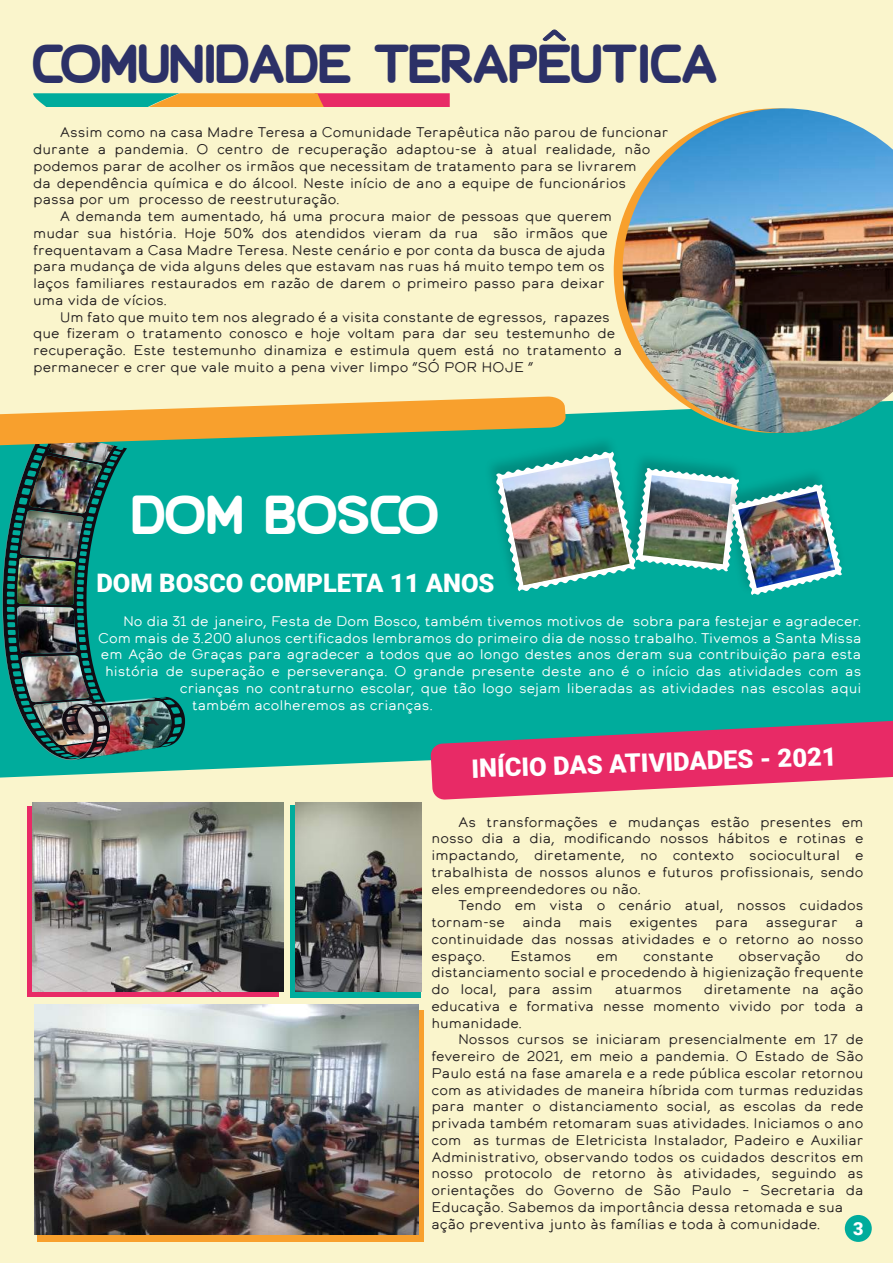
<style>
.page{position:relative;width:893px;height:1263px;background:#faf5cc}
.page>*{position:absolute;margin:0;border:0;box-sizing:border-box;transform-origin:0 0}
.t1{font:900 43.05px "Autocrat";color:#2c3167}
.t2{font:900 43.05px "Autocrat";color:#fff}
.t3{font:900 25.5px "Roboto";color:#fff}
.t4{font:900 18px "Roboto";color:#fff}
.t5{font:13.95px/16.8px "Calder LC";color:#231f20;text-align:justify}
.t6{font:13.95px "Calder LC";color:#fff}
</style>
<div class="page">
<svg style="left:33px;top:93px;width:417px;height:13px;background:#a98264"></svg>
<svg style="left:542px;top:29px;width:24px;height:12px"></svg>
<div style="left:845px;top:1215px;width:27px;height:27px;background:#00ac9c;border-radius:50%"></div>
<svg style="left:0;top:396px;width:893px;height:404px;background:#429d8e"></svg>
<svg style="left:614px;top:217px;width:9px;height:216px"></svg>
<img style="left:623px;top:108px;width:270px;height:325px">
<div style="left:27px;top:806px;width:252px;height:191px;background:#e82a66"></div>
<div style="left:38px;top:1010px;width:386px;height:231px;background:#f8a02d"></div>
<img style="left:32px;top:803px;width:252px;height:188px">
<img style="left:34px;top:1004px;width:385px;height:231px">
<svg style="left:291px;top:805px;width:130px;height:192px;background:#14a193"></svg>
<img style="left:296px;top:803px;width:125px;height:188px">
<h1 class="t1" style="left:33px;top:43px;width:687px">COMUNIDADE TERAPEUTICA</h1>
<p class="t5" style="left:60px;top:124px;width:610px">Assim como na casa Madre Teresa a Comunidade Terapêutica não parou de funcionar</p>
<p class="t5" style="left:33px;top:141px;width:619px">durante a pandemia. O centro de recuperação adaptou-se à atual realidade, não</p>
<p class="t5" style="left:33px;top:158px;width:605px">podemos parar de acolher os irmãos que necessitam de tratamento para se livrarem</p>
<p class="t5" style="left:33px;top:174px;width:594px">da dependência química e do álcool. Neste início de ano a equipe de funcionários</p>
<p class="t5" style="left:33px;top:191px;width:308px">passa por um processo de reestruturação.</p>
<p class="t5" style="left:60px;top:208px;width:554px">A demanda tem aumentado, há uma procura maior de pessoas que querem</p>
<p class="t5" style="left:33px;top:225px;width:576px">mudar sua história. Hoje 50% dos atendidos vieram da rua são irmãos que</p>
<p class="t5" style="left:33px;top:241px;width:574px">frequentavam a Casa Madre Teresa. Neste cenário e por conta da busca de ajuda</p>
<p class="t5" style="left:33px;top:258px;width:573px">para mudança de vida alguns deles que estavam nas ruas há muito tempo tem os</p>
<p class="t5" style="left:33px;top:275px;width:573px">laços familiares restaurados em razão de darem o primeiro passo para deixar</p>
<p class="t5" style="left:33px;top:291px;width:135px">uma vida de vícios.</p>
<p class="t5" style="left:60px;top:308px;width:552px">Um fato que muito tem nos alegrado é a visita constante de egressos, rapazes</p>
<p class="t5" style="left:33px;top:325px;width:583px">que fizeram o tratamento conosco e hoje voltam para dar seu testemunho de</p>
<p class="t5" style="left:33px;top:342px;width:591px">recuperação. Este testemunho dinamiza e estimula quem está no tratamento a</p>
<p class="t5" style="left:33px;top:358px;width:502px">permanecer e crer que vale muito a pena viver limpo “SÓ POR HOJE ”</p>
<h1 class="t2" style="left:133px;top:494px;width:308px">DOM BOSCO</h1>
<h2 class="t3" style="left:96px;top:565px;width:400px">DOM BOSCO COMPLETA 11 ANOS</h2>
<p class="t6" style="left:123px;top:612px;width:740px">No dia 31 de janeiro, Festa de Dom Bosco, também tivemos motivos de sobra para festejar e agradecer.</p>
<p class="t6" style="left:98px;top:628px;width:765px">Com mais de 3.200 alunos certificados lembramos do primeiro dia de nosso trabalho. Tivemos a Santa Missa</p>
<p class="t6" style="left:101px;top:645px;width:762px">em Ação de Graças para agradecer a todos que ao longo destes anos deram sua contribuição para esta</p>
<p class="t6" style="left:105px;top:662px;width:758px">história de superação e perseverança. O grande presente deste ano é o início das atividades com as</p>
<p class="t6" style="left:180px;top:679px;width:683px">crianças no contraturno escolar, que tão logo sejam liberadas as atividades nas escolas aqui</p>
<p class="t6" style="left:192px;top:695px;width:242px">também acolheremos as crianças.</p>
<h2 class="t3" style="left:471px;top:751px;width:367px;rotate:-2deg">INÍCIO DAS ATIVIDADES - 2021</h2>
<p class="t5" style="left:431px;top:813px;width:434px;text-indent:27px">As transformações e mudanças estão presentes em nosso dia a dia, modificando nossos hábitos e rotinas e impactando, diretamente, no contexto sociocultural e trabalhista de nossos alunos e futuros profissionais, sendo eles empreendedores ou não.</p>
<p class="t5" style="left:431px;top:897px;width:433px;text-indent:27px">Tendo em vista o cenário atual, nossos cuidados tornam-se ainda</p>
<p class="t5" style="left:431px;top:914px;width:434px;text-indent:198px">exigentes para assegurar a continuidade das nossas atividades e o retorno ao nosso espaço.</p>
<p class="t5" style="left:579px;top:914px;width:35px">mais</p>
<p class="t5" style="left:510px;top:947px;width:63px">Estamos</p>
<p class="t5" style="left:597px;top:947px;width:23px">em</p>
<p class="t5" style="left:643px;top:947px;width:72px">constante</p>
<p class="t5" style="left:738px;top:947px;width:84px">observação</p>
<p class="t5" style="left:431px;top:947px;width:434px;text-indent:414px">do distanciamento social e procedendo à higienização frequente do local, para assim</p>
<p class="t5" style="left:431px;top:981px;width:434px;text-indent:272px">diretamente na ação educativa e formativa nesse momento vivido por toda a humanidade.</p>
<p class="t5" style="left:431px;top:1031px;width:434px;text-align:left;text-indent:27px">Nossos cursos se iniciaram presencialmente em 17 de fevereiro de 2021, em meio a pandemia. O Estado de São Paulo está na fase amarela e a rede pública escolar retornou com as atividades de maneira híbrida com turmas reduzidas para manter o distanciamento social, as escolas da rede privada também retomaram suas atividades. Iniciamos o ano com as turmas de Eletricista Instalador, Padeiro e Auxiliar Administrativo, observando todos os cuidados descritos em nosso protocolo de retorno às atividades, seguindo as orientações do Governo de São Paulo – Secretaria da Educação. Sabemos da importância dessa retomada e sua ação preventiva junto às famílias e toda à comunidade.</p>
<p class="t5" style="left:615px;top:981px;width:69px">atuarmos</p>
<p class="t4" style="left:853px;top:1216px;width:12px">3</p>
</div>
